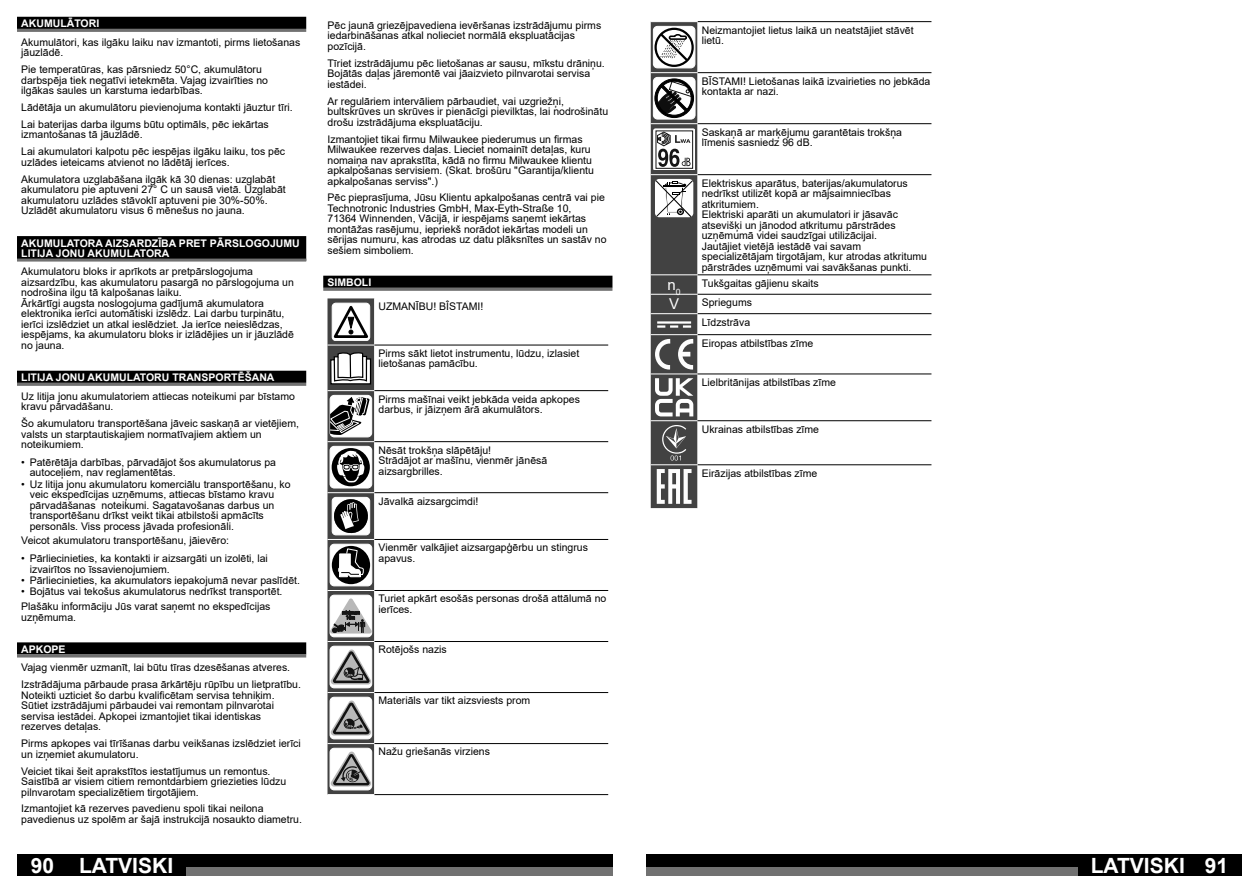
<style>
.page{position:relative;width:1259px;height:893px;background:#fff}
.page>*{position:absolute;margin:0;border:0;box-sizing:border-box;transform-origin:0 0}
.t1{font:700 21px "Arial";color:#fff}
.t2{font:15px "Arial";color:#fff}
.t3{font:10.5px/10.5px "Arial";color:#000}
.t4{font:700 10.5px/10.5px "Arial";color:#fff}
</style>
<div class="page">
<div style="left:17px;top:855px;width:595px;height:21px;background:#000"></div>
<div style="left:68px;top:867px;width:544px;height:9px;background:#717171"></div>
<div style="left:646px;top:855px;width:596px;height:21px;background:#000"></div>
<div style="left:646px;top:867px;width:545px;height:9px;background:#717171"></div>
<div style="left:67px;top:855px;width:119px;height:21px;background:#000"></div>
<div style="left:1078px;top:855px;width:119px;height:21px;background:#000"></div>
<div style="left:17px;top:17px;width:289px;height:12px;background:#000"></div>
<hr style="left:17px;top:29px;width:289px;height:3px;background:#717171">
<div style="left:17px;top:236px;width:289px;height:25px;background:#000"></div>
<hr style="left:17px;top:259px;width:289px;height:3px;background:#717171">
<div style="left:17px;top:371px;width:289px;height:12px;background:#000"></div>
<hr style="left:17px;top:383px;width:289px;height:3px;background:#717171">
<div style="left:17px;top:642px;width:289px;height:12px;background:#000"></div>
<hr style="left:17px;top:654px;width:289px;height:3px;background:#717171">
<div style="left:323px;top:276px;width:289px;height:12px;background:#000"></div>
<hr style="left:323px;top:288px;width:289px;height:3px;background:#717171">
<svg style="left:374px;top:298px;width:234px;height:496px"></svg>
<hr style="left:374px;top:345px;width:234px;height:1px;background:#000">
<hr style="left:374px;top:390px;width:234px;height:1px;background:#000">
<hr style="left:374px;top:441px;width:234px;height:1px;background:#000">
<hr style="left:374px;top:492px;width:234px;height:1px;background:#000">
<hr style="left:374px;top:539px;width:234px;height:1px;background:#000">
<hr style="left:374px;top:590px;width:234px;height:1px;background:#000">
<hr style="left:374px;top:641px;width:234px;height:1px;background:#000">
<hr style="left:374px;top:692px;width:234px;height:1px;background:#000">
<hr style="left:374px;top:743px;width:234px;height:1px;background:#000">
<hr style="left:374px;top:794px;width:234px;height:1px;background:#000">
<svg style="left:327px;top:298px;width:47px;height:497px"></svg>
<svg style="left:697px;top:22px;width:234px;height:486px"></svg>
<hr style="left:697px;top:21px;width:234px;height:1px;background:#000">
<hr style="left:697px;top:72px;width:234px;height:1px;background:#000">
<hr style="left:697px;top:123px;width:234px;height:1px;background:#000">
<hr style="left:697px;top:174px;width:234px;height:1px;background:#000">
<hr style="left:697px;top:274px;width:234px;height:1px;background:#000">
<hr style="left:697px;top:294px;width:234px;height:1px;background:#000">
<hr style="left:697px;top:313px;width:234px;height:1px;background:#000">
<hr style="left:697px;top:334px;width:234px;height:1px;background:#000">
<hr style="left:697px;top:464px;width:234px;height:1px;background:#000">
<hr style="left:697px;top:374px;width:234px;height:1px;background:#000">
<hr style="left:697px;top:420px;width:234px;height:1px;background:#000">
<svg style="left:651px;top:22px;width:46px;height:486px"></svg>
<p class="t4" style="left:21px;top:19px;width:79px">AKUMULĀTORI</p>
<p class="t3" style="left:21px;top:37px;width:280px">Akumulātori, kas ilgāku laiku nav izmantoti, pirms lietošanas jāuzlādē.</p>
<p class="t3" style="left:21px;top:64px;width:248px">Pie temperatūras, kas pārsniedz 50°C, akumulātoru darbspēja tiek negatīvi ietekmēta. Vajag izvairīties no ilgākas saules un karstuma iedarbības.</p>
<p class="t3" style="left:21px;top:99px;width:273px;line-height:17px">Lādētāja un akumulātoru pievienojuma kontakti jāuztur tīri.<br>Lai baterijas darba ilgums būtu optimāls, pēc iekārtas</p>
<p class="t3" style="left:21px;top:126px;width:265px;line-height:17px">izmantošanas tā jāuzlādē.<br>Lai akumulatori kalpotu pēc iespējas ilgāku laiku, tos pēc</p>
<p class="t3" style="left:21px;top:154px;width:255px;line-height:17px">uzlādes ieteicams atvienot no lādētāj ierīces.<br>Akumulatora uzglabāšana ilgāk kā 30 dienas: uzglabāt</p>
<p class="t3" style="left:21px;top:184px;width:266px">akumulatoru pie aptuveni 27° C un sausā vietā. Uzglabāt akumulatoru uzlādes stāvoklī aptuveni pie 30%-50%.<br>Uzlādēt akumulatoru visus 6 mēnešus no jauna.</p>
<p class="t4" style="left:21px;top:238px;width:280px">AKUMULATORA AIZSARDZĪBA PRET PĀRSLOGOJUMU<br>LITIJA JONU AKUMULATORA</p>
<p class="t3" style="left:21px;top:267px;width:274px">Akumulatoru bloks ir aprīkots ar pretpārslogojuma aizsardzību, kas akumulatoru pasargā no pārslogojuma un nodrošina ilgu tā kalpošanas laiku.<br>Ārkārtīgi augsta noslogojuma gadījumā akumulatora elektronika ierīci automātiski izslēdz. Lai darbu turpinātu, ierīci izslēdziet un atkal ieslēdziet. Ja ierīce neieslēdzas, iespējams, ka akumulatoru bloks ir izlādējies un ir jāuzlādē no jauna.</p>
<p class="t4" style="left:21px;top:372px;width:255px">LITIJA JONU AKUMULATORU TRANSPORTĒŠANA</p>
<p class="t3" style="left:21px;top:391px;width:275px">Uz litija jonu akumulatoriem attiecas noteikumi par bīstamo kravu pārvadāšanu.</p>
<p class="t3" style="left:21px;top:418px;width:279px">Šo akumulatoru transportēšana jāveic saskaņā ar vietējiem, valsts un starptautiskajiem normatīvajiem aktiem un noteikumiem.</p>
<p class="t3" style="left:30px;top:457px;width:248px;text-indent:-9px">• Patērētāja darbības, pārvadājot šos akumulatorus pa autoceļiem, nav reglamentētas.</p>
<p class="t3" style="left:30px;top:479px;width:262px;text-indent:-9px">• Uz litija jonu akumulatoru komerciālu transportēšanu, ko veic ekspedīcijas uzņēmums, attiecas bīstamo kravu pārvadāšanas noteikumi. Sagatavošanas darbus un transportēšanu drīkst veikt tikai atbilstoši apmācīts personāls. Viss process jāvada profesionāli.</p>
<p class="t3" style="left:21px;top:536px;width:209px">Veicot akumulatoru transportēšanu, jāievēro:</p>
<p class="t3" style="left:30px;top:553px;width:240px;text-indent:-9px">• Pārliecinieties, ka kontakti ir aizsargāti un izolēti, lai izvairītos no īssavienojumiem.</p>
<p class="t3" style="left:21px;top:575px;width:280px">• Pārliecinieties, ka akumulators iepakojumā nevar paslīdēt.</p>
<p class="t3" style="left:21px;top:584px;width:263px;line-height:14.7px">• Bojātus vai tekošus akumulatorus nedrīkst transportēt.<br>Plašāku informāciju Jūs varat saņemt no ekspedīcijas</p>
<p class="t3" style="left:21px;top:612px;width:56px">uzņēmuma.</p>
<p class="t4" style="left:21px;top:644px;width:46px">APKOPE</p>
<p class="t3" style="left:21px;top:659px;width:281px;line-height:17px">Vajag vienmēr uzmanīt, lai būtu tīras dzesēšanas atveres.<br>Izstrādājuma pārbaude prasa ārkārtēju rūpību un lietpratību.</p>
<p class="t3" style="left:21px;top:690px;width:255px">Noteikti uzticiet šo darbu kvalificētam servisa tehniķim.<br>Sūtiet izstrādājumi pārbaudei vai remontam pilnvarotai servisa iestādei. Apkopei izmantojiet tikai identiskas rezerves detaļas.</p>
<p class="t3" style="left:21px;top:738px;width:281px">Pirms apkopes vai tīrīšanas darbu veikšanas izslēdziet ierīci un izņemiet akumulatoru.</p>
<p class="t3" style="left:21px;top:766px;width:266px">Veiciet tikai šeit aprakstītos iestatījumus un remontus.<br>Saistībā ar visiem citiem remontdarbiem griezieties lūdzu pilnvarotam specializētiem tirgotājiem.</p>
<p class="t3" style="left:21px;top:803px;width:282px">Izmantojiet kā rezerves pavedienu spoli tikai neilona pavedienus uz spolēm ar šajā instrukcijā nosaukto diametru.</p>
<p class="t3" style="left:327px;top:20px;width:275px">Pēc jaunā griezējpavediena ievēršanas izstrādājumu pirms iedarbināšanas atkal nolieciet normālā ekspluatācijas pozīcijā.</p>
<p class="t3" style="left:327px;top:58px;width:279px">Tīriet izstrādājumu pēc lietošanas ar sausu, mīkstu drāniņu.<br>Bojātās daļas jāremontē vai jāaizvieto pilnvarotai servisa iestādei.</p>
<p class="t3" style="left:327px;top:96px;width:282px">Ar regulāriem intervāliem pārbaudiet, vai uzgriežņi, bultskrūves un skrūves ir pienācīgi pievilktas, lai nodrošinātu drošu izstrādājuma ekspluatāciju.</p>
<p class="t3" style="left:327px;top:134px;width:268px">Izmantojiet tikai firmu Milwaukee piederumus un firmas Milwaukee rezerves daļas. Lieciet nomainīt detaļas, kuru nomaiņa nav aprakstīta, kādā no firmu Milwaukee klientu apkalpošanas servisiem. (Skat. brošūru "Garantija/klientu apkalpošanas serviss".)</p>
<p class="t3" style="left:327px;top:193px;width:280px">Pēc pieprasījuma, Jūsu Klientu apkalpošanas centrā vai pie Technotronic Industries GmbH, Max-Eyth-Straße 10,<br>71364 Winnenden, Vācijā, ir iespējams saņemt iekārtas montāžas rasējumu, iepriekš norādot iekārtas modeli un sērijas numuru, kas atrodas uz datu plāksnītes un sastāv no sešiem simboliem.</p>
<p class="t4" style="left:327px;top:277px;width:45px">SIMBOLI</p>
<p class="t3" style="left:378px;top:301px;width:106px">UZMANĪBU! BÎSTAMI!</p>
<p class="t3" style="left:378px;top:348px;width:202px">Pirms sākt lietot instrumentu, lūdzu, izlasiet lietošanas pamācību.</p>
<p class="t3" style="left:378px;top:394px;width:203px">Pirms mašīnai veikt jebkāda veida apkopes darbus, ir jāizņem ārā akumulātors.</p>
<p class="t3" style="left:378px;top:445px;width:170px">Nēsāt trokšņa slāpētāju!<br>Strādājot ar mašīnu, vienmēr jānēsā aizsargbrilles.</p>
<p class="t3" style="left:378px;top:496px;width:101px">Jāvalkā aizsargcimdi!</p>
<p class="t3" style="left:378px;top:542px;width:211px">Vienmēr valkājiet aizsargapģērbu un stingrus apavus.</p>
<p class="t3" style="left:378px;top:593px;width:229px">Turiet apkārt esošās personas drošā attālumā no ierīces.</p>
<p class="t3" style="left:378px;top:644px;width:70px">Rotējošs nazis</p>
<p class="t3" style="left:378px;top:695px;width:153px">Materiāls var tikt aizsviests prom</p>
<p class="t3" style="left:378px;top:747px;width:113px">Nažu griešanās virziens</p>
<p class="t3" style="left:702px;top:25px;width:213px">Neizmantojiet lietus laikā un neatstājiet stāvēt lietū.</p>
<p class="t3" style="left:702px;top:76px;width:230px">BĪSTAMI! Lietošanas laikā izvairieties no jebkāda kontakta ar nazi.</p>
<p class="t3" style="left:702px;top:127px;width:202px">Saskaņā ar marķējumu garantētais trokšņa līmenis sasniedz 96 dB.</p>
<p class="t3" style="left:702px;top:178px;width:227px">Elektriskus aparātus, baterijas/akumulatorus nedrīkst utilizēt kopā ar mājsaimniecības atkritumiem.<br>Elektriski aparāti un akumulatori ir jāsavāc atsevišķi un jānodod atkritumu pārstrādes uzņēmumā videi saudzīgai utilizācijai.<br>Jautājiet vietējā iestādē vai savam specializētājam tirgotājam, kur atrodas atkritumu pārstrādes uzņēmumi vai savākšanas punkti.</p>
<h2 class="t2" style="left:667px;top:276px;width:15px">n<sub>0</sub></h2>
<p class="t3" style="left:702px;top:278px;width:118px">Tukšgaitas gājienu skaits</p>
<h2 class="t2" style="left:669px;top:296px;width:12px">V</h2>
<p class="t3" style="left:702px;top:293px;width:52px;line-height:19.4px">Spriegums<br>Līdzstrāva</p>
<p class="t3" style="left:702px;top:338px;width:113px">Eiropas atbilstības zīme</p>
<p class="t3" style="left:702px;top:377px;width:136px">Lielbritānijas atbilstības zīme</p>
<p class="t3" style="left:702px;top:424px;width:119px">Ukrainas atbilstības zīme</p>
<p class="t3" style="left:702px;top:468px;width:117px">Eirāzijas atbilstības zīme</p>
<h1 class="t1" style="left:31px;top:854px;width:144px">90 LATVISKI</h1>
<h1 class="t1" style="left:1090px;top:854px;width:139px">LATVISKI 91</h1>
</div>
